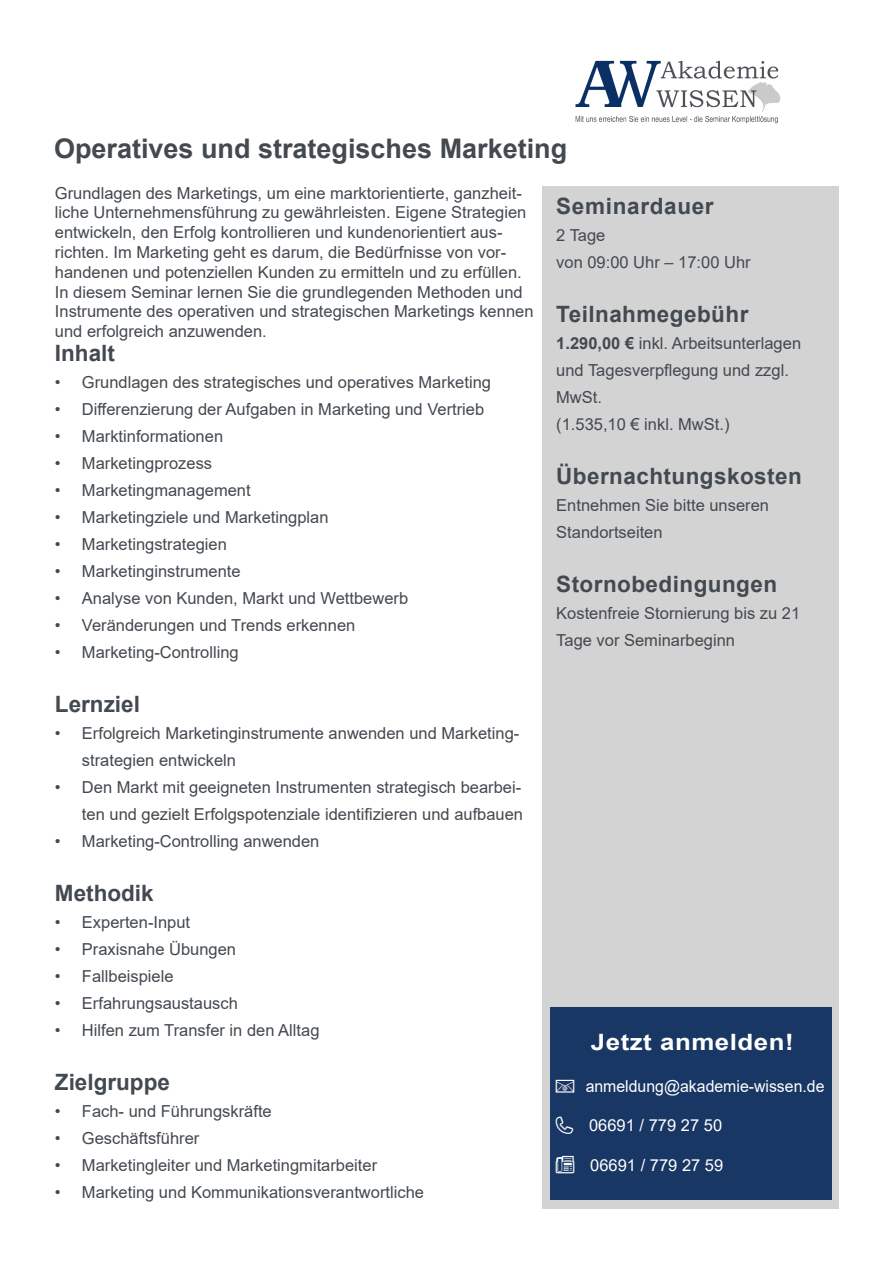
<style>
.page{position:relative;width:893px;height:1263px;background:#fff}
.page>*{position:absolute;margin:0;border:0;box-sizing:border-box;transform-origin:0 0}
.t1{font:700 27px "Arial";color:#434950}
.t2{font:700 22.5px "Arial";letter-spacing:.02em;color:#434950}
.t3{font:700 22.5px "Arial";color:#434950}
.t4{font:700 22.5px "Arial";letter-spacing:.02em;color:#fff;scale:1.15 1}
.t5{font:16.5px/19.8px "Arial";color:#434950}
.t6{font:16.5px "Arial";color:#fff;scale:.96 1}
.t7{font:16.5px "Arial";color:#fff}
.s1{font-weight:700}
</style>
<div class="page">
<div style="left:542px;top:186px;width:296px;height:1023px;background:#d3d3d3"></div>
<img style="left:575px;top:60px;width:206px;height:64px">
<div style="left:550px;top:1007px;width:281px;height:193px;background:#193764"></div>
<p class="t1" style="left:54px;top:130px;width:515px">Operatives und strategisches Marketing</p>
<p class="t5" style="left:55px;top:183px;width:480px">Grundlagen des Marketings, um eine marktorientierte, ganzheit&shy;liche Unternehmensführung zu gewährleisten. Eigene Strategien entwickeln, den Erfolg kontrollieren und kundenorientiert aus&shy;richten. Im Marketing geht es darum, die Bedürfnisse von vor&shy;handenen und potenziellen Kunden zu ermitteln und zu erfüllen.<br>In diesem Seminar lernen Sie die grundlegenden Methoden und Instrumente des operativen und strategischen Marketings kennen und erfolgreich anzuwenden.</p>
<p class="t2" style="left:556px;top:190px;width:159px">Seminardauer</p>
<p class="t5" style="left:556px;top:225px;width:51px">2 Tage</p>
<p class="t5" style="left:556px;top:252px;width:196px">von 09:00 Uhr – 17:00 Uhr</p>
<p class="t2" style="left:556px;top:298px;width:194px">Teilnahmegebühr</p>
<p class="t5" style="left:556px;top:333px;width:246px"><span class="s1">1.290,00 €</span> inkl. Arbeitsunterlagen</p>
<p class="t5" style="left:556px;top:356px;width:234px;line-height:27px">und Tagesverpflegung und zzgl.<br>MwSt.<br>(1.535,10 € inkl. MwSt.)</p>
<p class="t2" style="left:556px;top:460px;width:247px">Übernachtungskosten</p>
<p class="t5" style="left:556px;top:495px;width:214px">Entnehmen Sie bitte unseren</p>
<p class="t5" style="left:556px;top:522px;width:108px">Standortseiten</p>
<p class="t2" style="left:556px;top:568px;width:222px">Stornobedingungen</p>
<p class="t5" style="left:556px;top:599px;width:245px;line-height:27px">Kostenfreie Stornierung bis zu 21<br>Tage vor Seminarbeginn</p>
<p class="t2" style="left:55px;top:337px;width:62px">Inhalt</p>
<p class="t5" style="left:55px;top:372px;width:438px">• Grundlagen des strategisches und operatives Marketing</p>
<p class="t5" style="left:55px;top:399px;width:431px">• Differenzierung der Aufgaben in Marketing und Vertrieb</p>
<p class="t5" style="left:55px;top:426px;width:170px">• Marktinformationen</p>
<p class="t5" style="left:55px;top:453px;width:159px">• Marketingprozess</p>
<p class="t5" style="left:55px;top:480px;width:197px">• Marketingmanagement</p>
<p class="t5" style="left:55px;top:507px;width:275px">• Marketingziele und Marketingplan</p>
<p class="t5" style="left:55px;top:534px;width:173px">• Marketingstrategien</p>
<p class="t5" style="left:55px;top:561px;width:187px">• Marketinginstrumente</p>
<p class="t5" style="left:55px;top:588px;width:355px">• Analyse von Kunden, Markt und Wettbewerb</p>
<p class="t5" style="left:55px;top:615px;width:302px">• Veränderungen und Trends erkennen</p>
<p class="t5" style="left:55px;top:642px;width:185px">• Marketing-Controlling</p>
<p class="t3" style="left:55px;top:688px;width:87px">Lernziel</p>
<p class="t5" style="left:82px;top:719px;width:439px;line-height:27px;text-indent:-27px">• Erfolgreich Marketinginstrumente anwenden und Marketing&shy;strategien entwickeln</p>
<p class="t5" style="left:55px;top:773px;width:470px;line-height:27px;text-align:right">• Den Markt mit geeigneten Instrumenten strategisch bearbei&shy;ten und gezielt Erfolgspotenziale identifizieren und aufbauen</p>
<p class="t5" style="left:55px;top:831px;width:266px">• Marketing-Controlling anwenden</p>
<p class="t3" style="left:55px;top:877px;width:100px">Methodik</p>
<p class="t5" style="left:55px;top:912px;width:137px">• Experten-Input</p>
<p class="t5" style="left:55px;top:939px;width:183px">• Praxisnahe Übungen</p>
<p class="t5" style="left:55px;top:966px;width:120px">• Fallbeispiele</p>
<p class="t5" style="left:55px;top:993px;width:184px">• Erfahrungsaustausch</p>
<p class="t5" style="left:55px;top:1020px;width:266px">• Hilfen zum Transfer in den Alltag</p>
<p class="t3" style="left:55px;top:1066px;width:117px">Zielgruppe</p>
<p class="t5" style="left:55px;top:1101px;width:218px">• Fach- und Führungskräfte</p>
<p class="t5" style="left:55px;top:1128px;width:146px">• Geschäftsführer</p>
<p class="t5" style="left:55px;top:1155px;width:324px">• Marketingleiter und Marketingmitarbeiter</p>
<p class="t5" style="left:55px;top:1182px;width:371px">• Marketing und Kommunikationsverantwortliche</p>
<p class="t4" style="left:591px;top:1026px;width:178px">Jetzt anmelden!</p>
<p class="t6" style="left:586px;top:1074px;width:250px">anmeldung@akademie-wissen.de</p>
<p class="t7" style="left:589px;top:1114px;width:135px">06691 / 779 27 50</p>
<p class="t7" style="left:590px;top:1154px;width:135px">06691 / 779 27 59</p>
</div>
